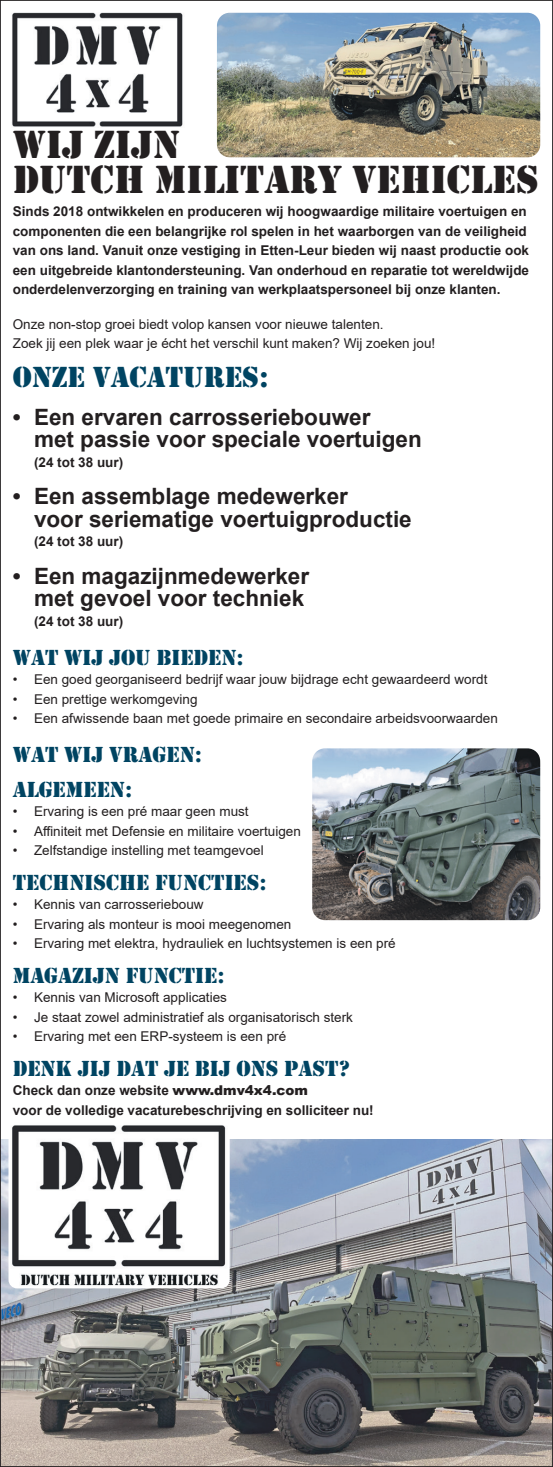
<style>
.page{position:relative;width:553px;height:1467px;background:#fff}
.page>*{position:absolute;margin:0;border:0;box-sizing:border-box;transform-origin:0 0}
.t1{font:40.5px/34.5px "Stencil";color:#231f20}
.t2{font:30px "Stencil";color:#004462}
.t3{font:700 22.5px/22.5px "Arial";color:#231f20}
.t4{font:22.5px "Stencil";color:#004462}
.t5{font:13.5px/19.5px "Arial";color:#231f20}
.t6{font:700 13.5px/19.5px "Arial";color:#231f20}
.s1{font-weight:900}
</style>
<div class="page">
<img style="left:12px;top:12px;width:171px;height:115px">
<img style="left:2px;top:1140px;width:549px;height:325px">
<img style="left:9px;top:1125px;width:221px;height:163px">
<img style="left:217px;top:13px;width:323px;height:144px">
<img style="left:312px;top:748px;width:228px;height:172px">
<h1 class="t1" style="left:13px;top:128px;width:166px">WIJ ZIJN<br>DUTC</h1>
<h1 class="t1" style="left:114px;top:163px;width:153px">H MILITAR</h1>
<h1 class="t1" style="left:318px;top:163px;width:198px">Y VEHICLES</h1>
<p class="t6" style="left:13px;top:202px;width:518px">Sinds 2018 ontwikkelen en produceren wij hoogwaardige militaire voertuigen en componenten die een belangrijke rol spelen in het waarborgen van de veiligheid van ons land. Vanuit onze vestiging in Etten-Leur bieden wij naast productie ook een uitgebreide klantondersteuning. Van onderhoud en reparatie tot wereldwijde onderdelenverzorging en training van werkplaatspersoneel bij onze klanten.</p>
<p class="t5" style="left:13px;top:314px;width:424px">Onze non-stop groei biedt volop kansen voor nieuwe talenten.<br>Zoek jij een plek waar je écht het verschil kunt maken? Wij zoeken jou!</p>
<h2 class="t2" style="left:13px;top:360px;width:257px">ONZE VACATURES:</h2>
<h3 class="t3" style="left:34px;top:406px;width:389px;text-indent:-21px">• Een ervaren carrosseriebouwer<br>met passie voor speciale voertuigen</h3>
<p class="t6" style="left:34px;top:452px;width:91px">(24 tot 38 uur)</p>
<h3 class="t3" style="left:34px;top:485px;width:379px;text-indent:-21px">• Een assemblage medewerker<br>voor seriematige voertuigproductie</h3>
<p class="t6" style="left:34px;top:532px;width:91px">(24 tot 38 uur)</p>
<h3 class="t3" style="left:13px;top:565px;width:298px;text-align:right">• Een magazijnmedewerker met gevoel voor techniek</h3>
<p class="t6" style="left:34px;top:611px;width:91px">(24 tot 38 uur)</p>
<h3 class="t4" style="left:13px;top:644px;width:232px">WAT WIJ JOU BIEDEN:</h3>
<p class="t5" style="left:13px;top:669px;width:476px">• Een goed georganiseerd bedrijf waar jouw bijdrage echt gewaardeerd wordt</p>
<p class="t5" style="left:13px;top:689px;width:186px">• Een prettige werkomgeving</p>
<p class="t5" style="left:13px;top:708px;width:487px">• Een afwissende baan met goede primaire en secondaire arbeidsvoorwaarden</p>
<h3 class="t4" style="left:13px;top:742px;width:112px">WAT WIJ VRA</h3>
<h3 class="t4" style="left:152px;top:742px;width:51px">GEN:</h3>
<h3 class="t4" style="left:13px;top:776px;width:121px">ALGEMEEN:</h3>
<p class="t5" style="left:13px;top:801px;width:237px">• Ervaring is een pré maar geen must</p>
<p class="t5" style="left:13px;top:821px;width:290px">• Affiniteit met Defensie en militaire voertuigen</p>
<p class="t5" style="left:13px;top:840px;width:252px">• Zelfstandige instelling met teamgevoel</p>
<h3 class="t4" style="left:13px;top:869px;width:170px">TECHNISCHE FUNCT</h3>
<h3 class="t4" style="left:225px;top:869px;width:43px">IES:</h3>
<p class="t5" style="left:13px;top:894px;width:192px">• Kennis van carrosseriebouw</p>
<p class="t5" style="left:13px;top:914px;width:280px">• Ervaring als monteur is mooi meegenomen</p>
<p class="t5" style="left:13px;top:933px;width:384px">• Ervaring met elektra, hydrauliek en luchtsystemen is een pré</p>
<h3 class="t4" style="left:13px;top:962px;width:141px">MAGAZIJN FUNCT</h3>
<h3 class="t4" style="left:195px;top:962px;width:31px">IE:</h3>
<p class="t5" style="left:13px;top:987px;width:216px">• Kennis van Microsoft applicaties</p>
<p class="t5" style="left:13px;top:1007px;width:342px">• Je staat zowel administratief als organisatorisch sterk</p>
<p class="t5" style="left:13px;top:1026px;width:275px">• Ervaring met een ERP-systeem is een pré</p>
<h3 class="t4" style="left:13px;top:1055px;width:15px">DEN</h3>
<h3 class="t4" style="left:56px;top:1055px;width:196px">K JIJ DAT JE BIJ ONS</h3>
<h3 class="t4" style="left:284px;top:1055px;width:68px">PAST ?</h3>
<p class="t6" style="left:13px;top:1081px;width:362px">Check dan onze website <span class="s1">www.dmv4x4.com<br></span>voor de volledige vacaturebeschrijving en solliciteer nu!</p>
</div>
